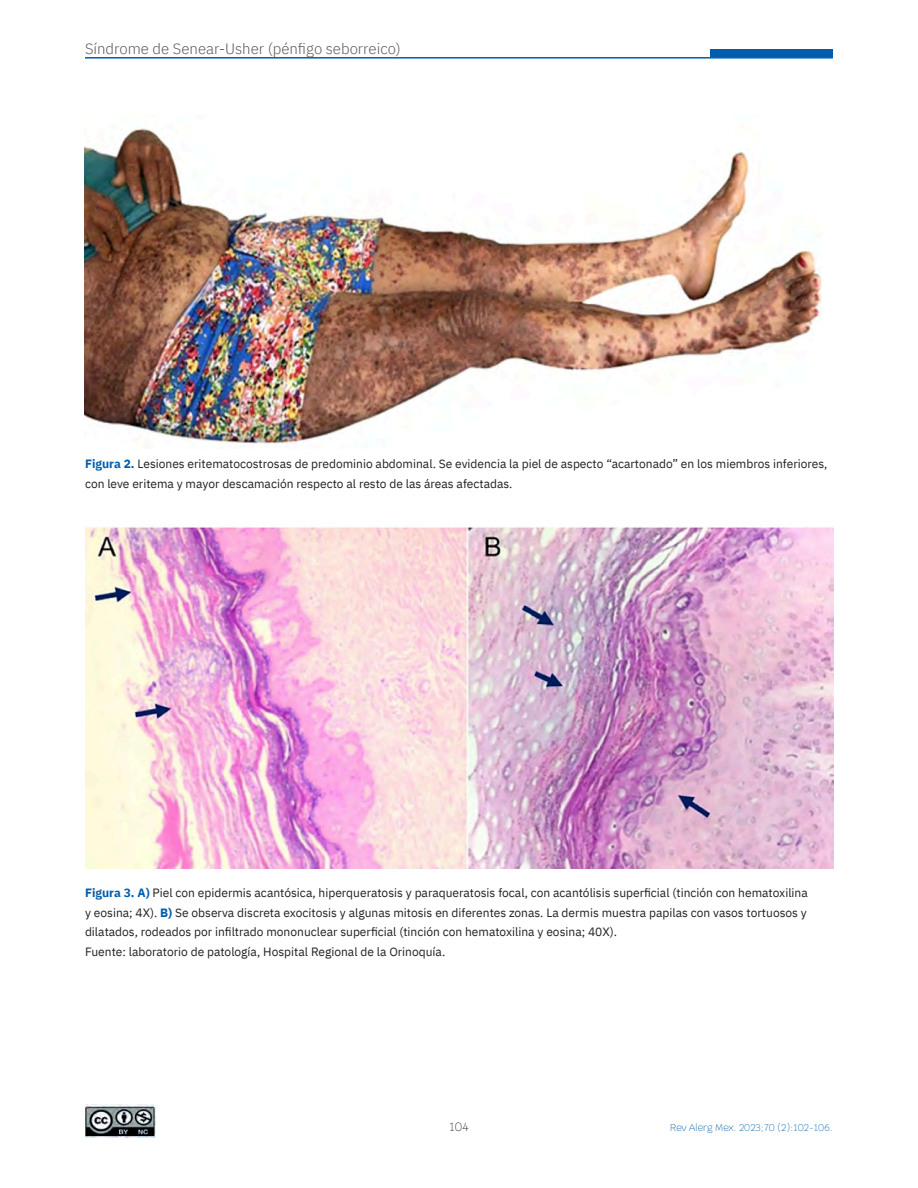
<style>
.page{position:relative;width:918px;height:1188px;background:#fff}
.page>*{position:absolute;margin:0;border:0;box-sizing:border-box;transform-origin:0 0}
.t1{font:300 15px "IBM Plex Sans";color:#57585a}
.Figura{font:12px/19.5px "IBM Plex Sans";color:#231f20}
.Pie_de_figura{font:12px "IBM Plex Sans";color:#231f20}
.t2{font:200 12px "Krub";color:#231f20}
.t3{font:200 9.75px "Krub";color:#015dac}
.s1{font-weight:700;color:#015dac}
</style>
<div class="page">
<img style="left:85px;top:1105px;width:71px;height:32px">
<hr style="left:85px;top:57px;width:748px;height:2px;background:#015dac">
<div style="left:711px;top:49px;width:122px;height:8px;background:#015dac"></div>
<img style="left:85px;top:128px;width:737px;height:316px">
<img style="left:85px;top:526px;width:748px;height:343px">
<p class="t1" style="left:85px;top:38px;width:317px">Síndrome de Senear-Usher (pénfigo seborreico)</p>
<p class="Figura" style="left:85px;top:453px;width:744px"><span class="s1">Figura 2.</span> Lesiones eritematocostrosas de predominio abdominal. Se evidencia la piel de aspecto “acartonado” en los miembros inferiores, con leve eritema y mayor descamación respecto al resto de las áreas afectadas.</p>
<p class="Figura" style="left:85px;top:882px;width:724px;text-align:justify"><span class="s1">Figura 3. A)</span> Piel con epidermis acantósica, hiperqueratosis y paraqueratosis focal, con acantólisis superficial (tinción con hematoxilina y eosina; 4X). <span class="s1">B)</span> Se observa discreta exocitosis y algunas mitosis en diferentes zonas. La dermis muestra papilas con vasos tortuosos y dilatados, rodeados por infiltrado mononuclear superficial (tinción con hematoxilina y eosina; 40X).</p>
<p class="Pie_de_figura" style="left:85px;top:942px;width:362px">Fuente: laboratorio de patología, Hospital Regional de la Orinoquía.</p>
<p class="t2" style="left:449px;top:1117px;width:21px">104</p>
<p class="t3" style="left:670px;top:1119px;width:164px">Rev Alerg Mex. 2023;70 (2):102-106.</p>
</div>
